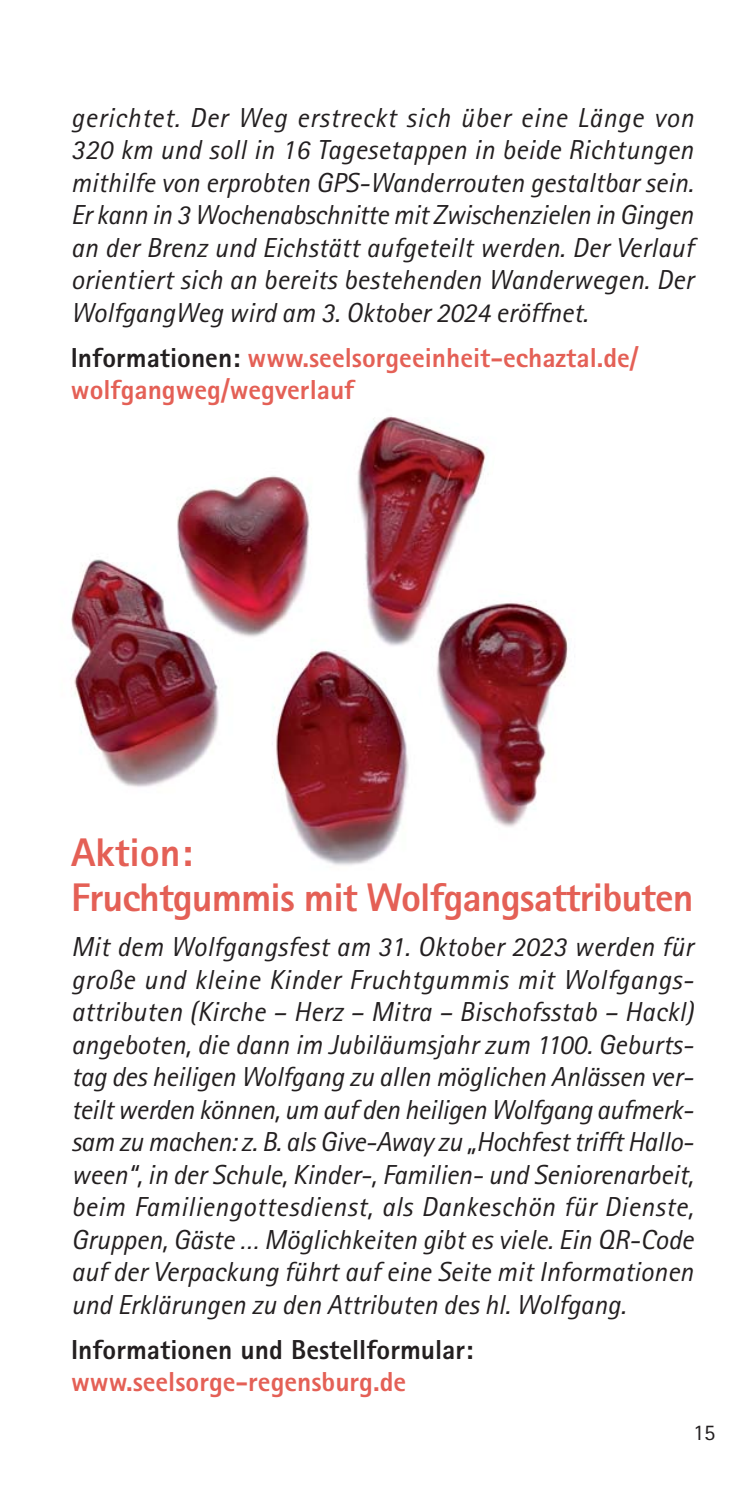
<style>
.page{position:relative;width:744px;height:1491px;background:#fff}
.page>*{position:absolute;margin:0;border:0;box-sizing:border-box;transform-origin:0 0}
.t1{font:800 40px/45px "Rotis Sans Serif";letter-spacing:-.025em;color:#e46056}
.t2{font:italic 27.5px/32.5px "Rotis Sans Serif";color:#231f20;text-align:justify}
.t3{font:800 27.5px/32.5px "Rotis Sans Serif";color:#e46056}
.t4{font:800 27.5px "Rotis Sans Serif";color:#231f20}
.t5{font:22.5px "Rotis Sans Serif";color:#231f20}
.s1{color:#231f20}
</style>
<div class="page">
<img style="left:71px;top:559px;width:319px;height:306px">
<img style="left:345px;top:416px;width:223px;height:430px">
<img style="left:158px;top:476px;width:164px;height:181px">
<p class="t2" style="left:71px;top:104px;width:624px">gerichtet. Der Weg erstreckt sich über eine Länge von 320 km und soll in 16 Tagesetappen in beide Richtungen mithilfe von erprobten GPS-Wanderrouten gestaltbar sein.<br>Er kann in 3 Wochenabschnitte mit Zwischenzielen in Gingen an der Brenz und Eichstätt aufgeteilt werden. Der Verlauf orientiert sich an bereits bestehenden Wanderwegen. Der WolfgangWeg wird am 3. Oktober 2024 eröffnet.</p>
<p class="t3" style="left:71px;top:344px;width:569px"><span class="s1">Informationen:</span> www.seelsorgeeinheit-echaztal.de/ wolfgangweg/wegverlauf</p>
<h1 class="t1" style="left:71px;top:834px;width:624px">Aktion:<br>Fruchtgummis mit Wolfgangsattributen</h1>
<p class="t2" style="left:71px;top:934px;width:624px">Mit dem Wolfgangsfest am 31. Oktober 2023 werden für große und kleine Kinder Fruchtgummis mit Wolfgangs&shy;attributen (Kirche – Herz – Mitra – Bischofsstab – Hackl) angeboten, die dann im Jubiläumsjahr zum 1100. Geburts&shy;tag des heiligen Wolfgang zu allen möglichen Anlässen ver&shy;teilt werden können, um auf den heiligen Wolfgang aufmerk&shy;sam zu machen: z. B. als Give-Away zu „Hochfest trifft Hallo&shy;ween“, in der Schule, Kinder-, Familien- und Seniorenarbeit, beim Familiengottesdienst, als Dankeschön für Dienste, Gruppen, Gäste … Möglichkeiten gibt es viele. Ein QR-Code auf der Verpackung führt auf eine Seite mit Informationen und Erklärungen zu den Attributen des hl. Wolfgang.</p>
<p class="t4" style="left:71px;top:1340px;width:404px">Informationen und Bestellformular:</p>
<p class="t3" style="left:71px;top:1369px;width:337px">www.seelsorge-regensburg.de</p>
<p class="t5" style="left:693px;top:1424px;width:24px">15</p>
</div>
